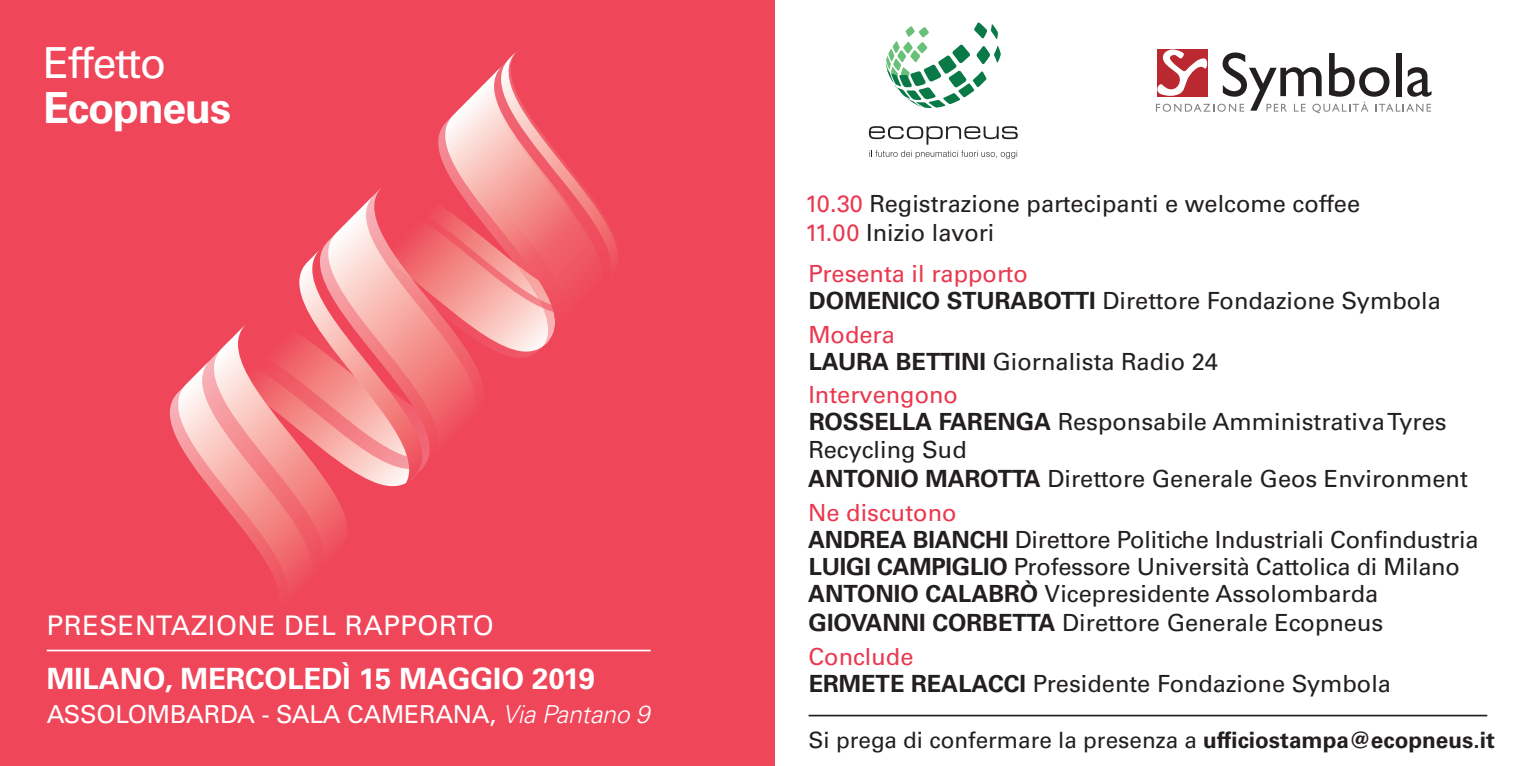
<style>
.page{position:relative;width:1531px;height:766px;background:#fff}
.page>*{position:absolute;margin:0;border:0;box-sizing:border-box;transform-origin:0 0}
.t1{font:700 42.75px "Univers LT Std";letter-spacing:-.03em;color:#fff}
.t2{font:42.75px "Univers LT Std";letter-spacing:-.03em;color:#fff}
.t3{font:700 29.25px "Univers LT Std";color:#fff}
.t4{font:27px "Univers LT Std";letter-spacing:.02em;color:#fff}
.t5{font:24.75px "Univers LT Std";letter-spacing:-.01em;color:#fff}
.t6{font:23.62px/27px "Univers LT Std";color:#231f20}
.t7{font:23.62px "Univers LT Std";color:#e93950}
.t8{font:22.5px "Univers LT Std";color:#231f20}
.s1{font-weight:300;font-style:italic}
.s2{color:#e93950}
.s3{font-weight:700}
</style>
<div class="page">
<div style="left:0;top:0;width:774px;height:765px;background:#ef465a"></div>
<svg style="left:170px;top:51px;width:448px;height:541px"></svg>
<hr style="left:47px;top:649px;width:604px;height:2px;background:#fff">
<hr style="left:808px;top:714px;width:679px;height:2px;background:#231f20">
<svg style="left:886px;top:22px;width:115px;height:86px"></svg>
<svg style="left:869px;top:126px;width:149px;height:33px"></svg>
<svg style="left:1155px;top:49px;width:276px;height:64px"></svg>
<p class="t2" style="left:43px;top:38px;width:125px">Effetto</p>
<p class="t1" style="left:43px;top:83px;width:190px">Ecopneus</p>
<p class="t4" style="left:47px;top:609px;width:448px">PRESENTAZIONE DEL RAPPORTO</p>
<p class="t3" style="left:47px;top:661px;width:550px">MILANO, MERCOLEDÌ 15 MAGGIO 2019</p>
<p class="t5" style="left:47px;top:699px;width:604px">ASSOLOMBARDA - SALA CAMERANA, <span class="s1">Via Pantano 9</span></p>
<p class="t6" style="left:805px;top:190px;width:556px"><span class="s2">10.30</span> Registrazione partecipanti e welcome coffee</p>
<p class="t6" style="left:805px;top:219px;width:191px"><span class="s2">11.00</span> Inizio lavori</p>
<p class="t7" style="left:808px;top:259px;width:221px">Presenta il rapporto</p>
<p class="t6" style="left:809px;top:287px;width:633px"><span class="s3">DOMENICO STURABOTTI</span> Direttore Fondazione Symbola</p>
<p class="t7" style="left:808px;top:320px;width:88px">Modera</p>
<p class="t6" style="left:809px;top:348px;width:411px"><span class="s3">LAURA BETTINI</span> Giornalista Radio 24</p>
<p class="t7" style="left:808px;top:381px;width:151px">Intervengono</p>
<p class="t6" style="left:808px;top:408px;width:640px"><span class="s3">ROSSELLA FARENGA</span> Responsabile Amministrativa Tyres<br>Recycling Sud</p>
<p class="t6" style="left:808px;top:465px;width:661px"><span class="s3">ANTONIO MAROTTA</span> Direttore Generale Geos Environment</p>
<p class="t7" style="left:808px;top:498px;width:150px">Ne discutono</p>
<p class="t6" style="left:808px;top:525px;width:672px"><span class="s3">ANDREA BIANCHI</span> Direttore Politiche Industriali Confindustria</p>
<p class="t6" style="left:809px;top:552px;width:652px"><span class="s3">LUIGI CAMPIGLIO</span> Professore Università Cattolica di Milano</p>
<p class="t6" style="left:808px;top:579px;width:571px"><span class="s3">ANTONIO CALABRÒ</span> Vicepresidente Assolombarda</p>
<p class="t6" style="left:808px;top:609px;width:576px"><span class="s3">GIOVANNI CORBETTA</span> Direttore Generale Ecopneus</p>
<p class="t7" style="left:808px;top:642px;width:107px">Conclude</p>
<p class="t6" style="left:809px;top:669px;width:584px"><span class="s3">ERMETE REALACCI</span> Presidente Fondazione Symbola</p>
<p class="t8" style="left:808px;top:726px;width:688px">Si prega di confermare la presenza a <span class="s3">ufficiostampa@ecopneus.it</span></p>
</div>
